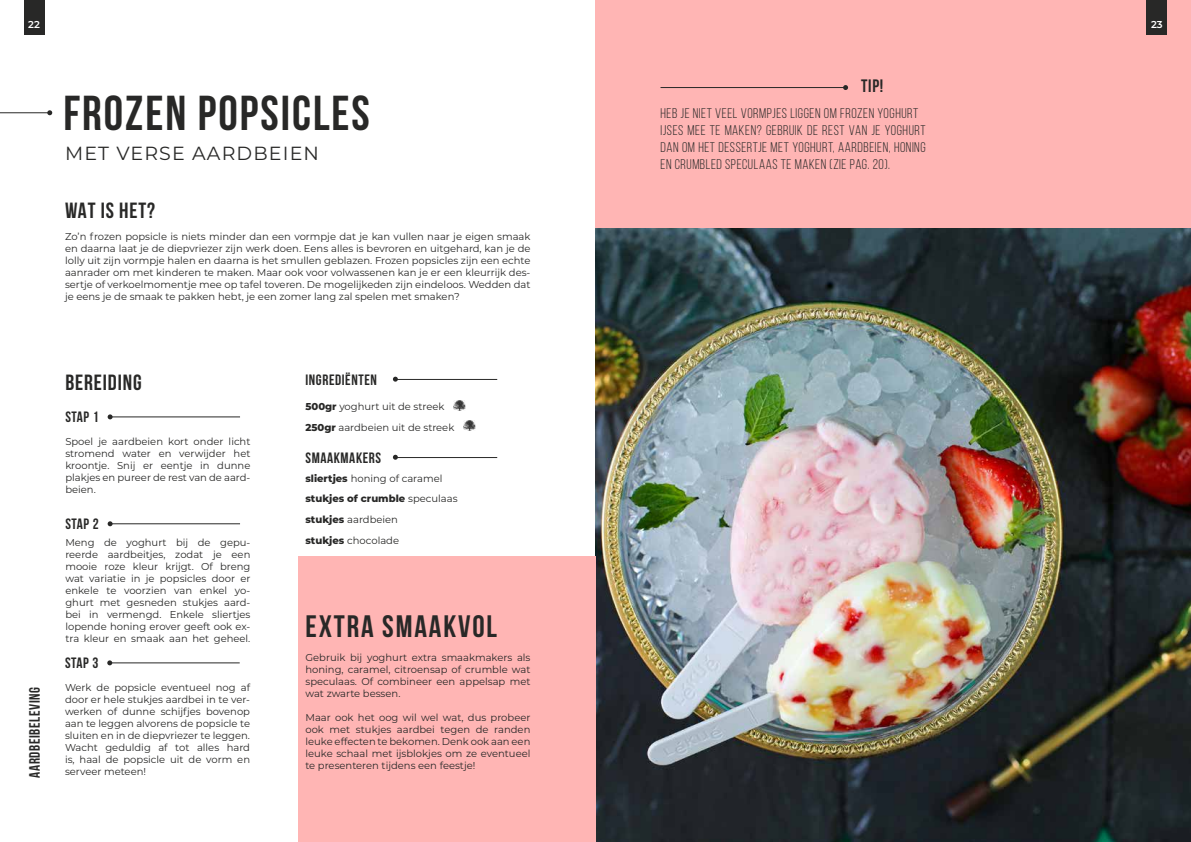
<style>
.page{position:relative;width:1191px;height:842px;background:#fff}
.page>*{position:absolute;margin:0;border:0;box-sizing:border-box;transform-origin:0 0}
.t1{font:700 49px "Bebas Neue";letter-spacing:.04em;color:#282827}
.t2{font:700 31px "Bebas Neue";letter-spacing:.06em;color:#282827}
.t3{font:700 22px "Bebas Neue";letter-spacing:.04em;color:#282827}
.t4{font:19px "Montserrat";letter-spacing:.06em;color:#282827}
.t5{font:700 18px "Bebas Neue";color:#282827}
.t6{font:700 15px "Bebas Neue";letter-spacing:.04em;color:#282827}
.t7{font:14px/16.8px "Bebas Neue";letter-spacing:.04em;color:#282827}
.t8{font:10px/12px "Montserrat";color:#282827;text-align:justify}
.t9{font:800 10px/20.6px "Montserrat";color:#282827}
.t10{font:600 10px "Montserrat";color:#fff}
.s1{font-weight:800}
.s2{font-weight:400}
</style>
<div class="page">
<img style="left:595px;top:227px;width:596px;height:615px">
<div style="left:24px;top:0;width:20px;height:34px;background:#282827"></div>
<hr style="left:0;top:113px;width:48px;height:1px;background:#282827">
<svg style="left:47px;top:110px;width:5px;height:5px"></svg>
<div style="left:595px;top:0;width:596px;height:227px;background:#ffb5b4"></div>
<div style="left:298px;top:556px;width:297px;height:286px;background:#ffb5b4"></div>
<hr style="left:396px;top:379px;width:101px;height:1px;background:#282827">
<svg style="left:393px;top:377px;width:5px;height:5px"></svg>
<hr style="left:112px;top:417px;width:128px;height:1px;background:#282827">
<svg style="left:108px;top:414px;width:5px;height:5px"></svg>
<hr style="left:112px;top:663px;width:128px;height:1px;background:#282827">
<svg style="left:107px;top:660px;width:5px;height:5px"></svg>
<hr style="left:112px;top:523px;width:128px;height:1px;background:#282827">
<svg style="left:108px;top:521px;width:5px;height:5px"></svg>
<hr style="left:660px;top:87px;width:185px;height:1px;background:#282827">
<svg style="left:843px;top:85px;width:5px;height:5px"></svg>
<div style="left:1146px;top:0;width:20px;height:34px;background:#282827"></div>
<hr style="left:396px;top:457px;width:101px;height:1px;background:#282827">
<svg style="left:393px;top:455px;width:5px;height:5px"></svg>
<svg style="left:453px;top:400px;width:12px;height:10px"></svg>
<svg style="left:463px;top:421px;width:12px;height:10px"></svg>
<p class="t10" style="left:28px;top:18px;width:13px">22</p>
<p class="t10" style="left:1151px;top:18px;width:13px">23</p>
<h1 class="t1" style="left:63px;top:86px;width:308px">FROZEN POPSICLES</h1>
<h3 class="t4" style="left:65px;top:140px;width:255px">MET VERSE AARDBEIEN</h3>
<h3 class="t3" style="left:65px;top:198px;width:92px">WAT IS HET?</h3>
<p class="t8" style="left:65px;top:231px;width:467px">Zo’n frozen popsicle is niets minder dan een vormpje dat je kan vullen naar je eigen smaak en daarna laat je de diepvriezer zijn werk doen. Eens alles is bevroren en uitgehard, kan je de lolly uit zijn vormpje halen en daarna is het smullen geblazen. Frozen popsicles zijn een echte aanrader om met kinderen te maken. Maar ook voor volwassenen kan je er een kleurrijk des&shy;sertje of verkoelmomentje mee op tafel toveren. De mogelijkeden zijn eindeloos. Wedden dat je eens je de smaak te pakken hebt, je een zomer lang zal spelen met smaken?</p>
<h3 class="t6" style="left:26px;top:778px;width:92px;rotate:-90deg">AARDBEIBELEVING</h3>
<h3 class="t3" style="left:65px;top:370px;width:78px">BEREIDING</h3>
<h3 class="t6" style="left:65px;top:409px;width:35px">STAP 1</h3>
<p class="t8" style="left:65px;top:435px;width:187px">Spoel je aardbeien kort onder licht stromend water en verwijder het kroontje. Snij er eentje in dunne plakjes en pureer de rest van de aard&shy;beien.</p>
<h3 class="t6" style="left:65px;top:516px;width:35px">STAP 2</h3>
<p class="t8" style="left:65px;top:536px;width:187px">Meng de yoghurt bij de gepu&shy;reerde aardbeitjes, zodat je een mooie roze kleur krijgt. Of breng wat variatie in je popsicles door er enkele te voorzien van enkel yo&shy;ghurt met gesneden stukjes aard&shy;bei in vermengd. Enkele sliertjes lopende honing erover geeft ook ex&shy;tra kleur en smaak aan het geheel.</p>
<h3 class="t6" style="left:65px;top:655px;width:35px">STAP 3</h3>
<p class="t8" style="left:65px;top:681px;width:187px">Werk de popsicle eventueel nog af door er hele stukjes aardbei in te ver&shy;werken of dunne schijfjes bovenop aan te leggen alvorens de popsicle te sluiten en in de diepvriezer te leggen.<br>Wacht geduldig af tot alles hard is, haal de popsicle uit de vorm en serveer meteen!</p>
<h3 class="t6" style="left:305px;top:371px;width:73px">INGREDIËNTEN</h3>
<p class="t8" style="left:305px;top:400px;width:141px"><span class="s1">500gr</span> yoghurt uit de streek</p>
<p class="t8" style="left:305px;top:421px;width:150px"><span class="s1">250gr</span> aardbeien uit de streek</p>
<h3 class="t6" style="left:305px;top:449px;width:77px">SMAAKMAKERS</h3>
<p class="t8" style="left:305px;top:472px;width:138px"><span class="s1">sliertjes</span> honing of caramel</p>
<p class="t9" style="left:305px;top:488px;width:154px">stukjes of crumble <span class="s2">speculaas </span>stukjes <span class="s2">aardbeien</span></p>
<p class="t8" style="left:305px;top:534px;width:95px"><span class="s1">stukjes</span> chocolade</p>
<h2 class="t2" style="left:305px;top:609px;width:193px">EXTRA SMAAKVOL</h2>
<p class="t8" style="left:305px;top:651px;width:226px">Gebruik bij yoghurt extra smaakmakers als honing, caramel, citroensap of crumble wat speculaas. Of combineer een appelsap met wat zwarte bessen.</p>
<p class="t8" style="left:305px;top:711px;width:226px">Maar ook het oog wil wel wat, dus probeer ook met stukjes aardbei tegen de randen leuke effecten te bekomen. Denk ook aan een leuke schaal met ijsblokjes om ze eventueel te presenteren tijdens een feestje!</p>
<h3 class="t5" style="left:861px;top:76px;width:24px">TIP!</h3>
<h3 class="t7" style="left:660px;top:105px;width:267px">HEB JE NIET VEEL VORMPJES LIGGEN OM FROZEN YOGHURT IJSES MEE TE MAKEN? GEBRUIK DE REST VAN JE YOGHURT DAN OM HET DESSERTJE MET YOGHURT, AARDBEIEN, HONING EN CRUMBLED SPECULAAS TE MAKEN (ZIE PAG. 20).</h3>
</div>
